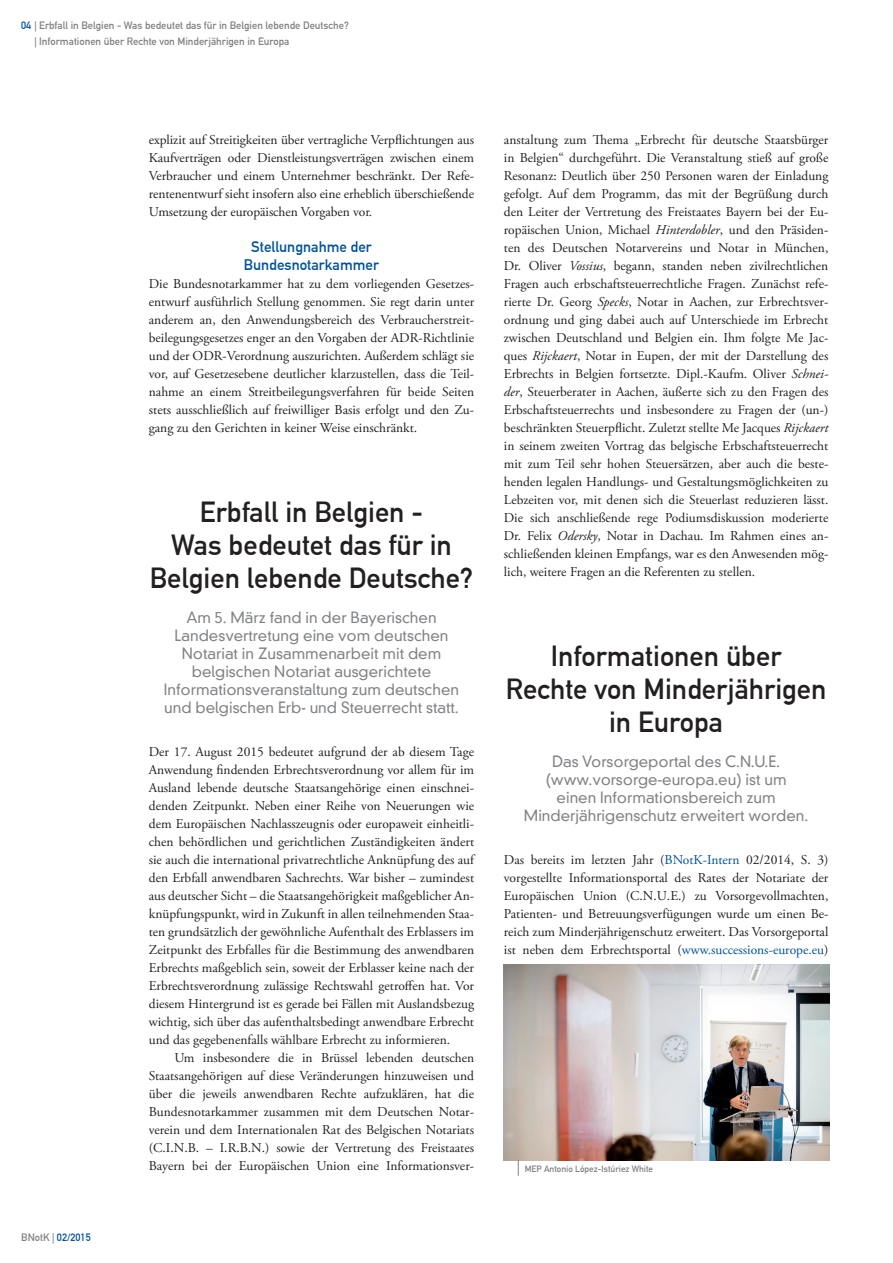
<style>
.page{position:relative;width:893px;height:1263px;background:#fff}
.page>*{position:absolute;margin:0;border:0;box-sizing:border-box;transform-origin:0 0}
.t1{font:28.5px/33px "DIN Mittelschrift LT";color:#231f20;text-align:center}
.t2{font:300 15px/18px "DIN Neuzeit Grotesk LT";color:#808285;text-align:center}
.t3{font:15px/18px "DIN Mittelschrift LT";color:#01529a;text-align:center}
.t4{font:13.5px/18px "Adobe Garamond Pro";color:#231f20;text-align:justify}
.t5{font:10.5px/16.5px "DIN Mittelschrift LT";color:#808285}
.t6{font:10.5px "DIN Mittelschrift LT";color:#01529a}
.t7{font:9px "DIN Mittelschrift LT";color:#808285}
.s1{color:#01529a}
.s2{color:#808285}
.s3{font-style:italic}
</style>
<div class="page">
<img style="left:504px;top:964px;width:325px;height:196px">
<svg style="left:518px;top:1160px;width:1px;height:16px"></svg>
<p class="t5" style="left:34px;top:17px;width:316px;text-indent:-13px"><span class="s1">04</span> | Erbfall in Belgien - Was bedeutet das für in Belgien lebende Deutsche? | Informationen über Rechte von Minderjährigen in Europa</p>
<p class="t6" style="left:21px;top:1231px;width:71px"><span class="s2">BNotK |</span> 02/2015</p>
<p class="t4" style="left:149px;top:131px;width:327px">explizit auf Streitigkeiten über vertragliche Verpflichtungen aus Kaufverträgen oder Dienstleistungsverträgen zwischen einem Verbraucher und einem Unternehmer beschränkt. Der Refe&shy;rentenentwurf sieht insofern also eine erheblich überschießende Umsetzung der europäischen Vorgaben vor.</p>
<p class="t3" style="left:244px;top:238px;width:136px">Stellungnahme der<br>Bundesnotarkammer</p>
<p class="t4" style="left:149px;top:275px;width:327px">Die Bundesnotarkammer hat zu dem vorliegenden Gesetzes&shy;entwurf ausführlich Stellung genommen. Sie regt darin unter anderem an, den Anwendungsbereich des Verbraucherstreit&shy;beilegungsgesetzes enger an den Vorgaben der ADR-Richtlinie und der ODR-Verordnung auszurichten. Außerdem schlägt sie vor, auf Gesetzesebene deutlicher klarzustellen, dass die Teil&shy;nahme an einem Streitbeilegungsverfahren für beide Seiten stets ausschließlich auf freiwilliger Basis erfolgt und den Zu&shy;gang zu den Gerichten in keiner Weise einschränkt.</p>
<h1 class="t1" style="left:150px;top:496px;width:325px">Erbfall in Belgien -<br>Was bedeutet das für in<br>Belgien lebende Deutsche?</h1>
<p class="t2" style="left:164px;top:609px;width:297px">Am 5. März fand in der Bayerischen Landesvertretung eine vom deutschen Notariat in Zusammenarbeit mit dem belgischen Notariat ausgerichtete Informationsveranstaltung zum deutschen und belgischen Erb- und Steuerrecht statt.</p>
<p class="t4" style="left:149px;top:743px;width:327px">Der 17. August 2015 bedeutet aufgrund der ab diesem Tage Anwendung findenden Erbrechtsverordnung vor allem für im Ausland lebende deutsche Staatsangehörige einen einschnei&shy;denden Zeitpunkt. Neben einer Reihe von Neuerungen wie dem Europäischen Nachlasszeugnis oder europaweit einheitli&shy;chen behördlichen und gerichtlichen Zuständigkeiten ändert sie auch die international privatrechtliche Anknüpfung des auf den Erbfall anwendbaren Sachrechts. War bisher – zumindest aus deutscher Sicht – die Staatsangehörigkeit maßgeblicher An&shy;knüpfungspunkt, wird in Zukunft in allen teilnehmenden Staa&shy;ten grundsätzlich der gewöhnliche Aufenthalt des Erblassers im Zeitpunkt des Erbfalles für die Bestimmung des anwendbaren Erbrechts maßgeblich sein, soweit der Erblasser keine nach der Erbrechtsverordnung zulässige Rechtswahl getroffen hat. Vor diesem Hintergrund ist es gerade bei Fällen mit Auslandsbezug wichtig, sich über das aufenthaltsbedingt anwendbare Erbrecht und das gegebenenfalls wählbare Erbrecht zu informieren.</p>
<p class="t4" style="left:149px;top:1049px;width:327px;text-indent:26px">Um insbesondere die in Brüssel lebenden deutschen Staatsangehörigen auf diese Veränderungen hinzuweisen und über die jeweils anwendbaren Rechte aufzuklären, hat die Bundesnotarkammer zusammen mit dem Deutschen Notar&shy;verein und dem Internationalen Rat des Belgischen Notariats (C.I.N.B. – I.R.B.N.) sowie der Vertretung des Freistaates Bayern bei der Europäischen Union eine Informationsver-</p>
<p class="t4" style="left:504px;top:131px;width:326px">anstaltung zum Thema „Erbrecht für deutsche Staatsbürger in Belgien“ durchgeführt. Die Veranstaltung stieß auf große Resonanz: Deutlich über 250 Personen waren der Einladung gefolgt. Auf dem Programm, das mit der Begrüßung durch den Leiter der Vertretung des Freistaates Bayern bei der Eu&shy;ropäischen Union, Michael <span class="s3">Hinterdobler</span>, und den Präsiden&shy;ten des Deutschen Notarvereins und Notar in München, Dr. Oliver <span class="s3">Vossius</span>, begann, standen neben zivilrechtlichen Fragen auch erbschaftsteuerrechtliche Fragen. Zunächst refe&shy;rierte Dr. Georg <span class="s3">Specks</span>, Notar in Aachen, zur Erbrechtsver&shy;ordnung und ging dabei auch auf Unterschiede im Erbrecht zwischen Deutschland und Belgien ein. Ihm folgte Me Jac&shy;ques <span class="s3">Rijckaert</span>, Notar in Eupen, der mit der Darstellung des Erbrechts in Belgien fortsetzte. Dipl.-Kaufm. Oliver <span class="s3">Schnei&shy;der</span>, Steuerberater in Aachen, äußerte sich zu den Fragen des Erbschaftsteuerrechts und insbesondere zu Fragen der (un-) beschränkten Steuerpflicht. Zuletzt stellte Me Jacques <span class="s3">Rijckaert </span>in seinem zweiten Vortrag das belgische Erbschaftsteuerrecht mit zum Teil sehr hohen Steuersätzen, aber auch die beste&shy;henden legalen Handlungs- und Gestaltungsmöglichkeiten zu Lebzeiten vor, mit denen sich die Steuerlast reduzieren lässt.<br>Die sich anschließende rege Podiumsdiskussion moderierte Dr. Felix <span class="s3">Odersky</span>, Notar in Dachau. Im Rahmen eines an&shy;schließenden kleinen Empfangs, war es den Anwesenden mög&shy;lich, weitere Fragen an die Referenten zu stellen.</p>
<h1 class="t1" style="left:506px;top:640px;width:322px">Informationen über<br>Rechte von Minderjährigen in Europa</h1>
<p class="t2" style="left:524px;top:753px;width:286px">Das Vorsorgeportal des C.N.U.E. (www.vorsorge-europa.eu) ist um<br>einen Informationsbereich zum Minderjährigenschutz erweitert worden.</p>
<p class="t4" style="left:504px;top:851px;width:326px">Das bereits im letzten Jahr (<span class="s1">BNotK-Intern</span> 02/2014, S. 3) vorgestellte Informationsportal des Rates der Notariate der Europäischen Union (C.N.U.E.) zu Vorsorgevollmachten, Patienten- und Betreuungsverfügungen wurde um einen Be&shy;reich zum Minderjährigenschutz erweitert. Das Vorsorgeportal ist neben dem Erbrechtsportal (<span class="s1">www.successions-europe.eu</span>)</p>
<p class="t7" style="left:525px;top:1163px;width:130px">MEP Antonio López-Istúriez White</p>
</div>
